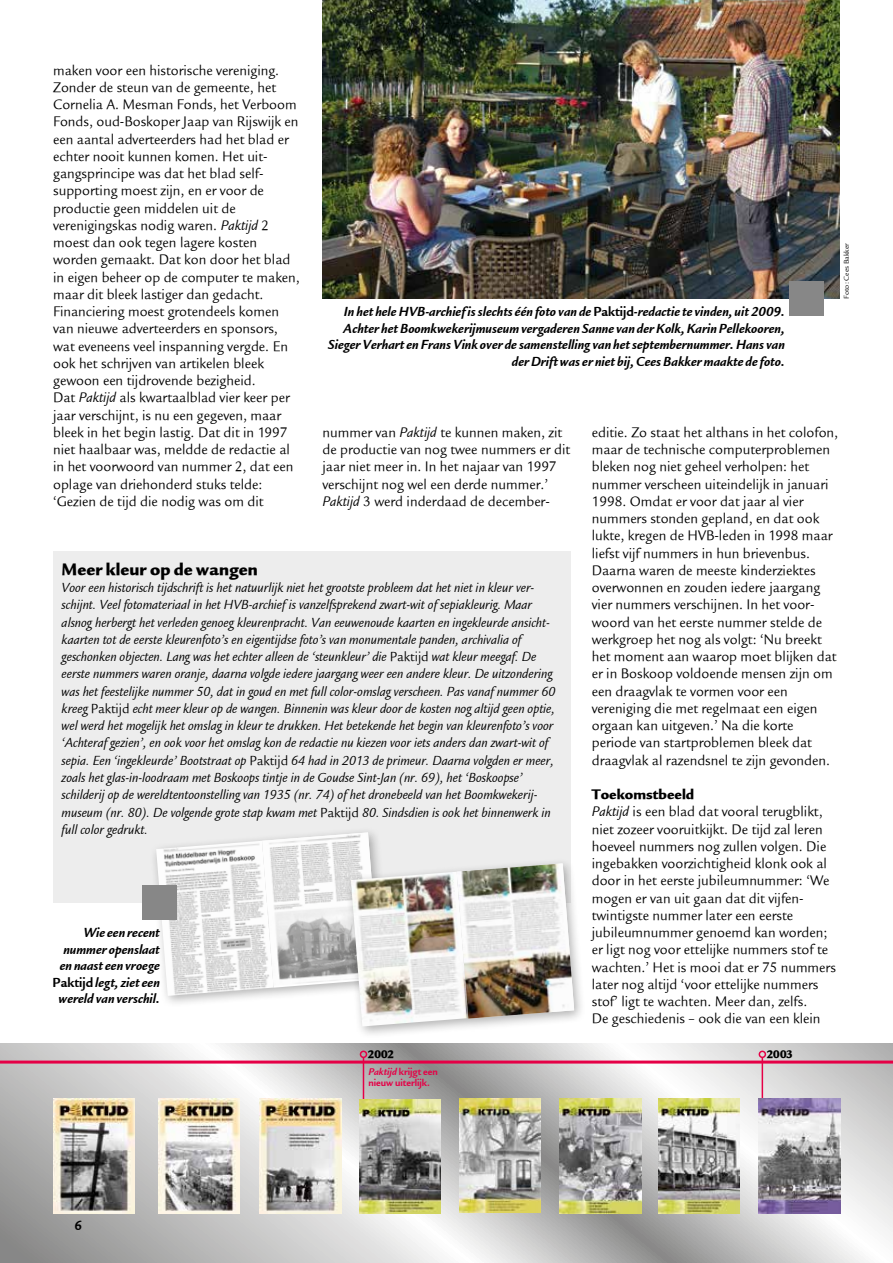
<style>
.page{position:relative;width:893px;height:1263px;background:#fff}
.page>*{position:absolute;margin:0;border:0;box-sizing:border-box;transform-origin:0 0}
.t1{font:18px "Legacy Sans Md ITCTT Ultra";color:#000;scale:.95 1}
.t2{font:15px/17.2px "Legacy Sans ITCTT Book";color:#000;scale:.95 1}
.t3{font:15px "Legacy Sans Md ITCTT Ultra";color:#000;scale:.95 1}
.t4{font:15px "Legacy Sans OSITCTT Bold";color:#000;scale:.9 1}
.t5{font:italic 14.25px/17.2px "Legacy Sans ITCTT Book";color:#000;scale:.95 1}
.t6{font:italic 14.25px/16.5px "Legacy Sans ITCTT Bold";color:#000;text-align:right;scale:.95 1}
.t7{font:12.15px "Legacy Sans Md ITCTT Ultra";color:#000;scale:.95 1}
.t8{font:10.5px/10.5px "Legacy Sans OSITCTT Bold";color:#e50046;scale:.95 1}
.t9{font:7.5px "Legacy Sans ITCTT Book";color:#000}
.s1{font-style:italic}
.s2{font-style:normal}
.s3{font-family:"Legacy Sans OSITCTT Bold Ita"}
</style>
<div class="page">
<svg style="left:0;top:1043px;width:893px;height:220px"></svg>
<hr style="left:0;top:1060px;width:893px;height:3px;background:#e50046">
<hr style="left:762px;top:1057px;width:1px;height:70px;background:#e50046">
<div style="left:759px;top:1050px;width:7px;height:8px;border:2px solid #e50046;border-radius:50%"></div>
<hr style="left:363px;top:1057px;width:1px;height:70px;background:#e50046">
<div style="left:360px;top:1050px;width:7px;height:8px;border:2px solid #e50046;border-radius:50%"></div>
<img style="left:158px;top:1098px;width:81px;height:115px">
<img style="left:260px;top:1098px;width:81px;height:115px">
<img style="left:359px;top:1099px;width:81px;height:114px">
<img style="left:559px;top:1098px;width:82px;height:115px">
<img style="left:659px;top:1098px;width:81px;height:115px">
<img style="left:759px;top:1098px;width:81px;height:115px">
<img style="left:53px;top:1098px;width:81px;height:115px">
<img style="left:460px;top:1098px;width:80px;height:114px">
<div style="left:53px;top:551px;width:517px;height:352px;background:#ededed"></div>
<img style="left:322px;top:0;width:518px;height:299px">
<div style="left:150px;top:826px;width:242px;height:182px;background:#000;opacity:.3"></div>
<img style="left:156px;top:841px;width:118px;height:155px">
<img style="left:262px;top:832px;width:117px;height:154px">
<div style="left:345px;top:857px;width:242px;height:182px;background:#000;opacity:.3"></div>
<img style="left:351px;top:872px;width:117px;height:154px">
<img style="left:457px;top:863px;width:117px;height:156px">
<div style="left:789px;top:282px;width:35px;height:34px;background:#878787"></div>
<div style="left:142px;top:885px;width:35px;height:35px;background:#878787"></div>
<p class="t2" style="left:53px;top:61px;width:261px">maken voor een historische vereniging.<br>Zonder de steun van de gemeente, het Cornelia A. Mesman Fonds, het Verboom Fonds, oud-Boskoper Jaap van Rijswijk en een aantal adverteerders had het blad er echter nooit kunnen komen. Het uit&shy;gangsprincipe was dat het blad self&shy;supporting moest zijn, en er voor de productie geen middelen uit de verenigingskas nodig waren. <span class="s1">Paktijd</span> 2 moest dan ook tegen lagere kosten worden gemaakt. Dat kon door het blad in eigen beheer op de computer te maken, maar dit bleek lastiger dan gedacht.<br>Financiering moest grotendeels komen van nieuwe adverteerders en sponsors, wat eveneens veel inspanning vergde. En ook het schrijven van artikelen bleek gewoon een tijdrovende bezigheid.<br>Dat <span class="s1">Paktijd</span> als kwartaalblad vier keer per jaar verschijnt, is nu een gegeven, maar bleek in het begin lastig. Dat dit in 1997 niet haalbaar was, meldde de redactie al in het voorwoord van nummer 2, dat een oplage van driehonderd stuks telde: ‘Gezien de tijd die nodig was om dit</p>
<p class="t9" style="left:842px;top:299px;width:57px;rotate:-90deg">Foto: Cees Bakker</p>
<p class="t6" style="left:328px;top:303px;width:483px">In het hele HVB-archief is slechts één foto van de <span class="s2">Paktijd</span>-redactie te vinden, uit 2009.<br>Achter het Boomkwekerijmuseum vergaderen Sanne van der Kolk, Karin Pellekooren, Sieger Verhart en Frans Vink over de samenstelling van het septembernummer. Hans van der Drift was er niet bij, Cees Bakker maakte de foto.</p>
<p class="t2" style="left:322px;top:424px;width:262px">nummer van <span class="s1">Paktijd</span> te kunnen maken, zit de productie van nog twee nummers er dit jaar niet meer in. In het najaar van 1997 verschijnt nog wel een derde nummer.’ <span class="s1">Paktijd</span> 3 werd inderdaad de december-</p>
<p class="t2" style="left:592px;top:424px;width:261px">editie. Zo staat het althans in het colofon, maar de technische computerproblemen bleken nog niet geheel verholpen: het nummer verscheen uiteindelijk in januari 1998. Omdat er voor dat jaar al vier nummers stonden gepland, en dat ook lukte, kregen de HVB-leden in 1998 maar liefst vijf nummers in hun brievenbus.<br>Daarna waren de meeste kinderziektes overwonnen en zouden iedere jaargang vier nummers verschijnen. In het voor&shy;woord van het eerste nummer stelde de werkgroep het nog als volgt: ‘Nu breekt het moment aan waarop moet blijken dat er in Boskoop voldoende mensen zijn om een draagvlak te vormen voor een vereniging die met regelmaat een eigen orgaan kan uitgeven.’ Na die korte periode van startproblemen bleek dat draagvlak al razendsnel te zijn gevonden.</p>
<p class="t3" style="left:592px;top:785px;width:109px">Toekomstbeeld</p>
<p class="t2" style="left:592px;top:803px;width:258px"><span class="s1">Paktijd</span> is een blad dat vooral terugblikt, niet zozeer vooruitkijkt. De tijd zal leren hoeveel nummers nog zullen volgen. Die ingebakken voorzichtigheid klonk ook al door in het eerste jubileumnummer: ‘We mogen er van uit gaan dat dit vijfen&shy;twintigste nummer later een eerste jubileumnummer genoemd kan worden; er ligt nog voor ettelijke nummers stof te wachten.’ Het is mooi dat er 75 nummers later nog altijd ‘voor ettelijke nummers stof’ ligt te wachten. Meer dan, zelfs.<br>De geschiedenis – ook die van een klein</p>
<p class="t1" style="left:62px;top:558px;width:208px">Meer kleur op de wangen</p>
<p class="t5" style="left:62px;top:579px;width:521px">Voor een historisch tijdschrift is het natuurlijk niet het grootste probleem dat het niet in kleur ver&shy;schijnt. Veel fotomateriaal in het HVB-archief is vanzelfsprekend zwart-wit of sepiakleurig. Maar alsnog herbergt het verleden genoeg kleurenpracht. Van eeuwenoude kaarten en ingekleurde ansicht&shy;kaarten tot de eerste kleurenfoto’s en eigentijdse foto’s van monumentale panden, archivalia of geschonken objecten. Lang was het echter alleen de ‘steunkleur’ die <span class="s2">Paktijd</span> wat kleur meegaf. De eerste nummers waren oranje, daarna volgde iedere jaargang weer een andere kleur. De uitzondering was het feestelijke nummer 50, dat in goud en met full color-omslag verscheen. Pas vanaf nummer 60 kreeg <span class="s2">Paktijd</span> echt meer kleur op de wangen. Binnenin was kleur door de kosten nog altijd geen optie, wel werd het mogelijk het omslag in kleur te drukken. Het betekende het begin van kleurenfoto’s voor ‘Achteraf gezien’, en ook voor het omslag kon de redactie nu kiezen voor iets anders dan zwart-wit of sepia. Een ‘ingekleurde’ Bootstraat op <span class="s2">Paktijd</span> 64 had in 2013 de primeur. Daarna volgden er meer, zoals het glas-in-loodraam met Boskoops tintje in de Goudse Sint-Jan (nr. 69), het ‘Boskoopse’ schilderij op de wereldtentoonstelling van 1935 (nr. 74) of het dronebeeld van het Boomkwekerij&shy;museum (nr. 80). De volgende grote stap kwam met <span class="s2">Paktijd</span> 80. Sindsdien is ook het binnenwerk in full color gedrukt.</p>
<p class="t6" style="left:53px;top:924px;width:114px">Wie een recent nummer openslaat en naast een vroege<br><span class="s2">Paktijd</span> legt, ziet een wereld van verschil.</p>
<p class="t4" style="left:74px;top:1217px;width:10px">6</p>
<p class="t7" style="left:368px;top:1047px;width:29px">2002</p>
<p class="t7" style="left:767px;top:1047px;width:29px">2003</p>
<p class="t8" style="left:368px;top:1067px;width:74px"><span class="s3">Paktijd</span> krijgt een nieuw uiterlijk.</p>
</div>
